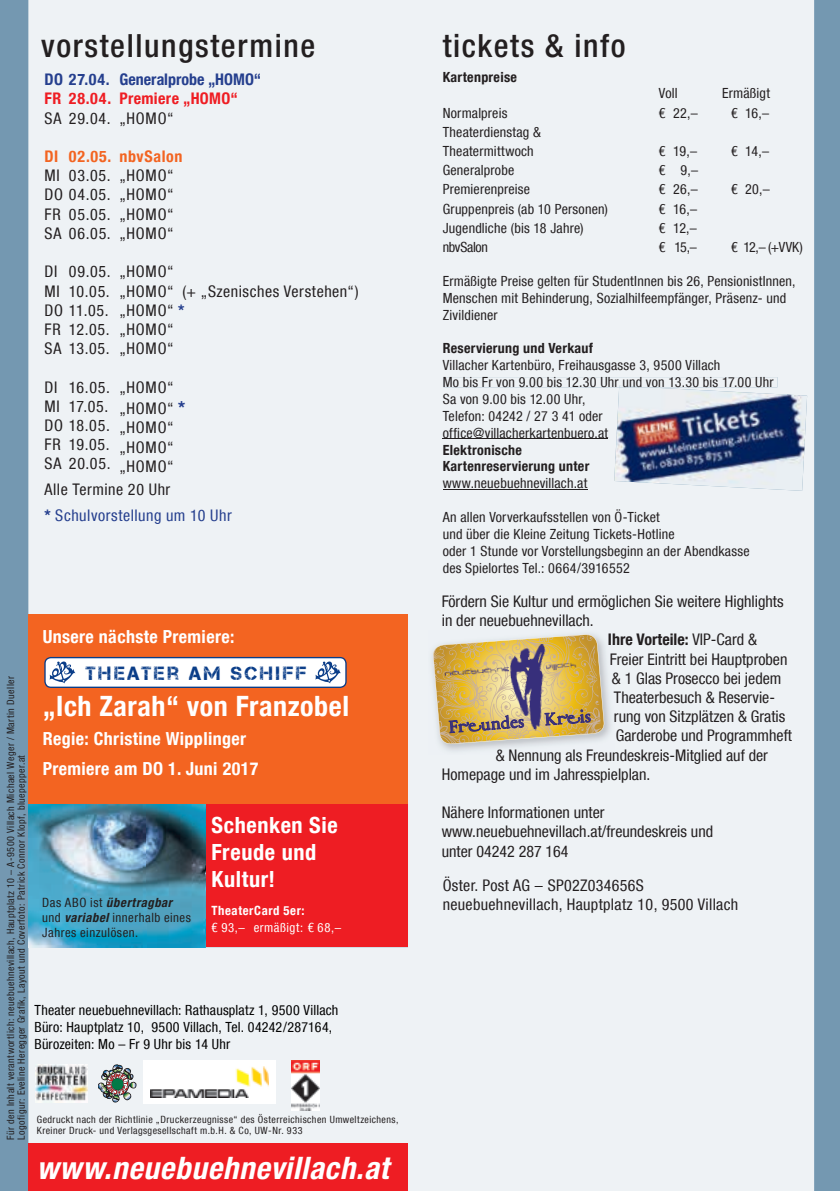
<style>
.page{position:relative;width:840px;height:1191px;background:#fff}
.page>*{position:absolute;margin:0;border:0;box-sizing:border-box;transform-origin:0 0}
.t1{font:500 condensed 32px "Helvetica Neue LT Com";letter-spacing:.05em;color:#231f20}
.t2{font:italic 700 condensed 31px "Helvetica Neue LT Com";letter-spacing:.025em;color:#fff}
.t3{font:700 condensed 28px "Helvetica Neue LT Com";letter-spacing:.02em;color:#fff}
.t4{font:700 condensed 22.2px/26.8px "Helvetica Neue LT Com";letter-spacing:.025em;color:#fff}
.t5{font:19.2px "Captureit";letter-spacing:.135em;color:#0a3d88}
.t6{font:700 condensed 18px/29.6px "Helvetica Neue LT Com";letter-spacing:.02em;color:#fff}
.t7{font:17.2px "Sabon Next LT";color:#362e7b}
.t8{font:condensed 16px/19.2px "Helvetica Neue LT Com";color:#231f20}
.t9{font:condensed 16px "Helvetica Neue LT Com";letter-spacing:.02em;color:#231f20}
.t10{font:condensed 16px/19.2px "Helvetica Neue LT Com";letter-spacing:.045em;color:#231f20}
.t11{font:condensed 16px/19.2px "Helvetica Neue LT Com";letter-spacing:.05em;color:#231f20}
.t12{font:condensed 16px/25.6px "Helvetica Neue LT Com";letter-spacing:.03em;color:#253f8e}
.t13{font:700 condensed 16px "Helvetica Neue LT Com";color:#253f8e}
.t14{font:700 condensed 16px "Helvetica Neue LT Com";letter-spacing:.02em;color:#ee1d23}
.t15{font:700 condensed 16px "Helvetica Neue LT Com";color:#231f20}
.t16{font:700 condensed 16px "Helvetica Neue LT Com";letter-spacing:.04em;color:#f36421}
.t17{font:condensed 16px/19.2px "Helvetica Neue LT Com";letter-spacing:.055em;color:#231f20}
.t18{font:condensed 14px/16.8px "Helvetica Neue LT Com";letter-spacing:.015em;color:#231f20}
.t19{font:condensed 14px/16.8px "Helvetica Neue LT Com";letter-spacing:.01em;color:#000}
.t20{font:700 condensed 14px/16.8px "Helvetica Neue LT Com";letter-spacing:.02em;color:#231f20}
.t21{font:condensed 14px "Helvetica Neue LT Com";letter-spacing:-.025em;color:#231f20}
.t22{font:condensed 12.8px/15.2px "Helvetica Neue LT Com";letter-spacing:.04em;color:#231f20}
.t23{font:condensed 12.8px/17.8px "Helvetica Neue LT Com";letter-spacing:.045em;color:#fff}
.t24{font:italic 700 condensed 12.8px "Helvetica Neue LT Com";letter-spacing:.045em;color:#231f20}
.t25{font:condensed 10px/10.4px "Helvetica Neue LT Com";letter-spacing:.04em;color:#231f20}
.s1{font-weight:700;color:#253f8e}
.s2{font-weight:700;font-size:18px;color:#253f8e}
.s3{color:#231f20}
.s4{font-weight:700}
.s5{font-weight:400}
.s6{font-family:"Sabon Next LT Regular Alt"}
.s7{font-size:13px}
.s8{font-weight:400;font-style:normal}
.s9{font-weight:700;font-style:italic}
</style>
<div class="page">
<div style="left:0;top:0;width:839px;height:1191px;background:#7498b1"></div>
<div style="left:28px;top:0;width:785px;height:1191px;background:#eef2f5"></div>
<div style="left:28px;top:1143px;width:380px;height:48px;background:#ee1d23"></div>
<hr style="left:442px;top:438px;width:166px;height:1px;background:#231f20">
<hr style="left:442px;top:489px;width:145px;height:1px;background:#231f20">
<img style="left:614px;top:387px;width:192px;height:104px">
<svg style="left:443px;top:377px;width:333px;height:10px;background:#ebf0f3"></svg>
<img style="left:291px;top:1060px;width:28px;height:50px">
<div style="left:143px;top:1060px;width:132px;height:43px;background:#fff"></div>
<img style="left:151px;top:1066px;width:117px;height:31px">
<img style="left:35px;top:1064px;width:52px;height:38px">
<svg style="left:98px;top:1064px;width:38px;height:38px"></svg>
<img style="left:428px;top:630px;width:186px;height:124px">
<svg style="left:432px;top:634px;width:172px;height:110px;background:#c9ae71"></svg>
<div style="left:205px;top:803px;width:203px;height:144px;background:#ee1d23"></div>
<img style="left:28px;top:803px;width:177px;height:144px">
<img style="left:205px;top:803px;width:1px;height:144px">
<div style="left:28px;top:614px;width:380px;height:189px;background:#f36421"></div>
<svg style="left:44px;top:657px;width:302px;height:31px;background:#dee4ee"></svg>
<p class="t25" style="left:5px;top:1139px;width:465px;rotate:-90deg">Für den Inhalt verantwortlich: neuebuehnevillach, Hauptplatz 10 – A-9500 Villach Michael Weger / Martin Dueller<br>Logofigur: Eveline Heregger Grafik, Layout und Coverfoto: Patrick Connor Klopf, bluepepper.at</p>
<h1 class="t1" style="left:41px;top:27px;width:275px">vorstellungstermine</h1>
<h1 class="t1" style="left:442px;top:27px;width:184px">tickets &amp; info</h1>
<p class="t13" style="left:119px;top:70px;width:143px">Generalprobe „HOMO“</p>
<p class="t14" style="left:119px;top:89px;width:120px">Premiere „HOMO“</p>
<p class="t8" style="left:119px;top:108px;width:56px">„HOMO“</p>
<p class="t16" style="left:119px;top:147px;width:65px">nbvSalon</p>
<p class="t8" style="left:119px;top:166px;width:56px;text-align:justify">„HOMO“ „HOMO“ „HOMO“ „HOMO“</p>
<p class="t10" style="left:119px;top:262px;width:241px">„HOMO“<br>„HOMO“ (+ „Szenisches Verstehen“) „HOMO“ <span class="s1">*<br></span>„HOMO“<br>„HOMO“</p>
<p class="t11" style="left:119px;top:376px;width:67px;line-height:21.6px">„HOMO“ „HOMO“ <span class="s2">*</span></p>
<p class="t8" style="left:119px;top:418px;width:56px;text-align:justify">„HOMO“ „HOMO“ „HOMO“</p>
<p class="t12" style="left:44px;top:476px;width:189px"><span class="s3">Alle Termine 20 Uhr<br></span><span class="s4">*</span> Schulvorstellung um 10 Uhr</p>
<p class="t13" style="left:44px;top:70px;width:67px">DO 27.04.</p>
<p class="t14" style="left:44px;top:89px;width:19px">FR</p>
<p class="t8" style="left:44px;top:108px;width:18px">SA</p>
<p class="t16" style="left:44px;top:147px;width:15px">DI</p>
<p class="t17" style="left:44px;top:166px;width:68px">MI<br>DO 04.05.<br>FR<br>SA</p>
<p class="t11" style="left:44px;top:262px;width:66px">DI<br>MI<br>DO 11.05.<br>FR<br>SA</p>
<p class="t11" style="left:44px;top:377px;width:67px">DI<br>MI<br>DO 18.05.<br>FR<br>SA</p>
<p class="t14" style="left:69px;top:89px;width:44px">28.04.</p>
<p class="t8" style="left:69px;top:108px;width:43px">29.04.</p>
<p class="t16" style="left:69px;top:147px;width:44px">02.05.</p>
<p class="t8" style="left:69px;top:166px;width:43px">03.05.</p>
<p class="t8" style="left:69px;top:204px;width:43px">05.05.<br>06.05.</p>
<p class="t8" style="left:69px;top:262px;width:43px">09.05.<br>10.05.</p>
<p class="t8" style="left:69px;top:319px;width:42px">12.05.<br>13.05.</p>
<p class="t8" style="left:69px;top:377px;width:42px">16.05.<br>17.05.</p>
<p class="t8" style="left:69px;top:435px;width:43px">19.05.<br>20.05.</p>
<p class="t20" style="left:442px;top:68px;width:76px">Kartenpreise</p>
<p class="t18" style="left:658px;top:85px;width:20px">Voll</p>
<p class="t18" style="left:721px;top:85px;width:49px">Ermäßigt</p>
<p class="t18" style="left:442px;top:104px;width:66px">Normalpreis</p>
<p class="t18" style="left:658px;top:104px;width:40px">€ 22,–</p>
<p class="t18" style="left:730px;top:104px;width:40px">€ 16,–</p>
<p class="t18" style="left:442px;top:122px;width:100px;line-height:19.2px">Theaterdienstag &amp;<br>Theatermittwoch</p>
<p class="t18" style="left:658px;top:143px;width:40px">€ 19,–</p>
<p class="t18" style="left:730px;top:143px;width:39px">€ 14,–</p>
<p class="t18" style="left:442px;top:162px;width:73px">Generalprobe</p>
<p class="t18" style="left:658px;top:162px;width:41px">€ 9,–</p>
<p class="t18" style="left:442px;top:181px;width:89px">Premierenpreise</p>
<p class="t18" style="left:658px;top:181px;width:40px">€ 26,–</p>
<p class="t18" style="left:730px;top:181px;width:40px">€ 20,–</p>
<p class="t18" style="left:442px;top:200px;width:167px">Gruppenpreis (ab 10 Personen)</p>
<p class="t18" style="left:658px;top:200px;width:40px">€ 16,–</p>
<p class="t18" style="left:442px;top:219px;width:142px">Jugendliche (bis 18 Jahre)</p>
<p class="t18" style="left:658px;top:219px;width:39px">€ 12,–</p>
<p class="t21" style="left:442px;top:239px;width:47px">nbvSalon</p>
<p class="t18" style="left:658px;top:238px;width:39px">€ 15,–</p>
<p class="t18" style="left:730px;top:238px;width:73px">€ 12,– (+VVK)</p>
<p class="t18" style="left:442px;top:272px;width:354px">Ermäßigte Preise gelten für StudentInnen bis 26, PensionistInnen,<br>Menschen mit Behinderung, Sozialhilfeempfänger, Präsenz- und<br>Zivildiener</p>
<p class="t20" style="left:442px;top:340px;width:152px">Reservierung und Verkauf</p>
<p class="t18" style="left:442px;top:357px;width:332px">Villacher Kartenbüro, Freihausgasse 3, 9500 Villach<br>Mo bis Fr von 9.00 bis 12.30 Uhr und von 13.30 bis 17.00 Uhr Sa von 9.00 bis 12.00 Uhr,<br>Telefon: 04242 / 27 3 41 oder<br>office@villacherkartenbuero.at</p>
<p class="t20" style="left:442px;top:441px;width:148px">Elektronische<br>Kartenreservierung unter</p>
<p class="t18" style="left:442px;top:475px;width:146px">www.neuebuehnevillach.at</p>
<p class="t18" style="left:442px;top:508px;width:308px">An allen Vorverkaufsstellen von Ö-Ticket<br>und über die Kleine Zeitung Tickets-Hotline<br>oder 1 Stunde vor Vorstellungsbeginn an der Abendkasse des Spielortes Tel.: 0664/3916552</p>
<p class="t8" style="left:441px;top:591px;width:343px">Fördern Sie Kultur und ermöglichen Sie weitere Highlights</p>
<p class="t8" style="left:441px;top:610px;width:153px">in der neuebuehnevillach.</p>
<p class="t15" style="left:607px;top:630px;width:150px">Ihre Vorteile: <span class="s5">VIP-Card &amp;</span></p>
<p class="t8" style="left:609px;top:649px;width:179px">Freier Eintritt bei Hauptproben</p>
<p class="t8" style="left:611px;top:668px;width:171px">&amp; 1 Glas Prosecco bei jedem</p>
<p class="t8" style="left:613px;top:687px;width:162px">Theaterbesuch &amp; Reservie-</p>
<p class="t8" style="left:613px;top:706px;width:173px">rung von Sitzplätzen &amp; Gratis</p>
<p class="t8" style="left:615px;top:726px;width:177px">Garderobe und Programmheft</p>
<p class="t8" style="left:495px;top:745px;width:273px">&amp; Nennung als Freundeskreis-Mitglied auf der</p>
<p class="t8" style="left:441px;top:764px;width:210px">Homepage und im Jahresspielplan.</p>
<p class="t8" style="left:441px;top:802px;width:273px">Nähere Informationen unter www.neuebuehnevillach.at/freundeskreis und unter 04242 287 164</p>
<p class="t6" style="left:43px;top:622px;width:193px">Unsere nächste Premiere:</p>
<h3 class="t5" style="left:85px;top:662px;width:223px">THEATER AM SCHIFF</h3>
<h3 class="t3" style="left:43px;top:689px;width:308px">„Ich Zarah“ von Franzobel</h3>
<p class="t6" style="left:43px;top:724px;width:217px">Regie: Christine Wipplinger<br>Premiere am DO 1. Juni 2017</p>
<p class="t7" style="left:448px;top:716px;width:144px;rotate:-4deg">F<span class="s6">re</span>undes K<span class="s6">re</span>is</p>
<h3 class="t4" style="left:211px;top:812px;width:128px">Schenken Sie<br>Freude und<br>Kultur!</h3>
<p class="t23" style="left:211px;top:901px;width:131px"><span class="s4">TheaterCard 5er:<br></span><span class="s7">€</span> 93,– ermäßigt: <span class="s7">€</span> 68,–</p>
<p class="t9" style="left:442px;top:875px;width:203px">Öster. Post AG – SP02Z034656S</p>
<p class="t24" style="left:42px;top:894px;width:131px"><span class="s8">Das ABO ist</span> übertragbar</p>
<p class="t9" style="left:442px;top:895px;width:297px">neuebuehnevillach, Hauptplatz 10, 9500 Villach</p>
<p class="t22" style="left:42px;top:909px;width:150px">und <span class="s9">variabel</span> innerhalb eines<br>Jahres einzulösen.</p>
<p class="t19" style="left:34px;top:1001px;width:305px">Theater neuebuehnevillach: Rathausplatz 1, 9500 Villach<br>Büro: Hauptplatz 10, 9500 Villach, Tel. 04242/287164,<br>Bürozeiten: Mo – Fr 9 Uhr bis 14 Uhr</p>
<p class="t25" style="left:37px;top:1114px;width:363px">Gedruckt nach der Richtlinie „Druckerzeugnisse“ des Österreichischen Umweltzeichens,<br>Kreiner Druck- und Verlagsgesellschaft m.b.H. &amp; Co, UW-Nr. 933</p>
<h2 class="t2" style="left:37px;top:1149px;width:353px">www.neuebuehnevillach.at</h2>
</div>
